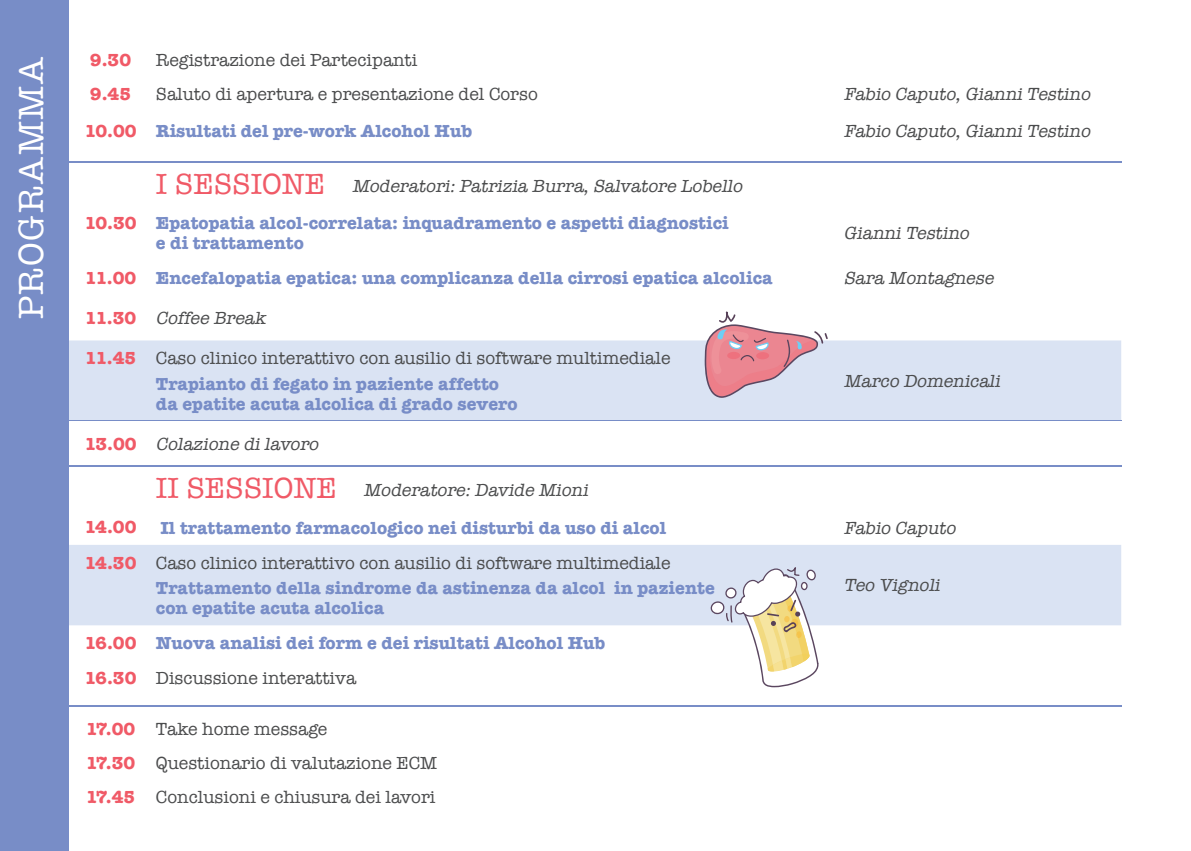
<style>
.page{position:relative;width:1191px;height:851px;background:#fff}
.page>*{position:absolute;margin:0;border:0;box-sizing:border-box;transform-origin:0 0}
.t1{font:36px "American Typewriter";letter-spacing:.05em;color:#fff}
.t2{font:30px "American Typewriter";color:#f05a67}
.t3{font:700 18px/37px "American Typewriter";color:#788dc7}
.t4{font:18px/25.4px "American Typewriter";color:#4b4c4d}
.t5{font:italic 18px "American Typewriter";color:#4b4c4d}
.t6{font:700 18px "American Typewriter";color:#f05a67}
.s1{color:#f05a67}
.s2{font-weight:400;font-style:italic;color:#4b4c4d}
.s3{font-weight:700;font-style:normal;color:#f05a67}
.s4{font-weight:700;color:#f05a67}
.s5{font-weight:700;color:#788dc7}
.s6{font-weight:400;color:#4b4c4d}
</style>
<div class="page">
<svg style="left:68px;top:340px;width:1053px;height:285px;fill:#dae3f3"></svg>
<hr style="left:65px;top:465px;width:91px;height:1px;background:#788dc7">
<hr style="left:156px;top:465px;width:688px;height:1px;background:#788dc7">
<hr style="left:844px;top:465px;width:277px;height:1px;background:#788dc7">
<hr style="left:65px;top:705px;width:91px;height:1px;background:#788dc7">
<hr style="left:156px;top:705px;width:688px;height:1px;background:#788dc7">
<hr style="left:844px;top:705px;width:277px;height:1px;background:#788dc7">
<hr style="left:65px;top:161px;width:91px;height:1px;background:#788dc7">
<hr style="left:156px;top:161px;width:688px;height:1px;background:#788dc7">
<hr style="left:844px;top:161px;width:277px;height:1px;background:#788dc7">
<hr style="left:65px;top:420px;width:91px;height:1px;background:#788dc7">
<hr style="left:156px;top:420px;width:688px;height:1px;background:#788dc7">
<hr style="left:844px;top:420px;width:277px;height:1px;background:#788dc7">
<div style="left:0;top:0;width:68px;height:850px;background:#788dc7"></div>
<svg style="left:701px;top:311px;width:127px;height:87px"></svg>
<svg style="left:710px;top:567px;width:109px;height:120px"></svg>
<h1 class="t1" style="left:4px;top:319px;width:265px;rotate:-90deg">PROGRAMMA</h1>
<p class="t6" style="left:90px;top:44px;width:43px">9.30</p>
<p class="t4" style="left:156px;top:46px;width:263px">Registrazione dei Partecipanti</p>
<p class="t6" style="left:90px;top:78px;width:43px">9.45</p>
<p class="t4" style="left:156px;top:80px;width:383px">Saluto di apertura e presentazione del Corso</p>
<p class="t5" style="left:844px;top:80px;width:252px">Fabio Caputo,GianniTestino</p>
<p class="t3" style="left:85px;top:111px;width:389px"><span class="s1">10.00</span> Risultati del pre-work Alcohol Hub</p>
<p class="t5" style="left:844px;top:117px;width:252px">Fabio Caputo,GianniTestino</p>
<h2 class="t2" style="left:156px;top:161px;width:171px">I SESSIONE</h2>
<p class="t3" style="left:85px;top:166px;width:664px;text-indent:267px"><span class="s2">Moderatori:Patrizia Burra,Salvatore Lobello<br></span><span class="s1">10.30</span> Epatopatia alcol-correlata: inquadramento e aspetti diagnostici</p>
<p class="t3" style="left:156px;top:223px;width:149px">e di trattamento</p>
<p class="t5" style="left:844px;top:219px;width:131px">GianniTestino</p>
<p class="t3" style="left:85px;top:258px;width:689px"><span class="s1">11.00</span> Encefalopatia epatica: una complicanza della cirrosi epatica alcolica</p>
<p class="t5" style="left:844px;top:264px;width:156px">Sara Montagnese</p>
<p class="t5" style="left:85px;top:304px;width:187px"><span class="s3">1 1 . 3 0</span> Coffee Break</p>
<p class="t4" style="left:156px;top:345px;width:516px;text-indent:-71px"><span class="s4">11.45</span> Caso clinico interattivo con ausilio di software multimediale<br><span class="s5">Trapianto di fegato in paziente affetto</span></p>
<p class="t3" style="left:156px;top:384px;width:363px">da epatite acuta alcolica di grado severo</p>
<p class="t5" style="left:844px;top:367px;width:162px">Marco Domenicali</p>
<p class="t5" style="left:84px;top:430px;width:240px"><span class="s3">1 3 . 0 0</span> Colazione dilavoro</p>
<h2 class="t2" style="left:156px;top:465px;width:182px">II SESSIONE</h2>
<p class="t5" style="left:363px;top:476px;width:230px">Moderatore:Davide Mioni</p>
<p class="t6" style="left:85px;top:511px;width:53px">14.00</p>
<p class="t3" style="left:160px;top:508px;width:507px">Il trattamento farmacologico nei disturbi da uso di alcol</p>
<p class="t5" style="left:844px;top:513px;width:118px">Fabio Caputo</p>
<p class="t4" style="left:156px;top:549px;width:560px;text-indent:-71px"><span class="s4">14.30</span> Caso clinico interattivo con ausilio di software multimediale<br><span class="s5">Trattamento della sindrome da astinenza da alcol in paziente</span></p>
<p class="t3" style="left:156px;top:588px;width:230px">con epatite acuta alcolica</p>
<p class="t5" style="left:844px;top:571px;width:102px">Teo Vignoli</p>
<p class="t3" style="left:85px;top:624px;width:522px;line-height:35.2px"><span class="s1">16.00</span> Nuova analisi dei form e dei risultati Alcohol Hub<br><span class="s1">16.30</span> <span class="s6">Discussione interattiva</span></p>
<p class="t4" style="left:86px;top:711px;width:353px;line-height:34px"><span class="s4">17.00</span> Take home message<br><span class="s4">17.30</span> Questionario di valutazione ECM<br><span class="s4">17.45</span> Conclusioni e chiusura dei lavori</p>
</div>
